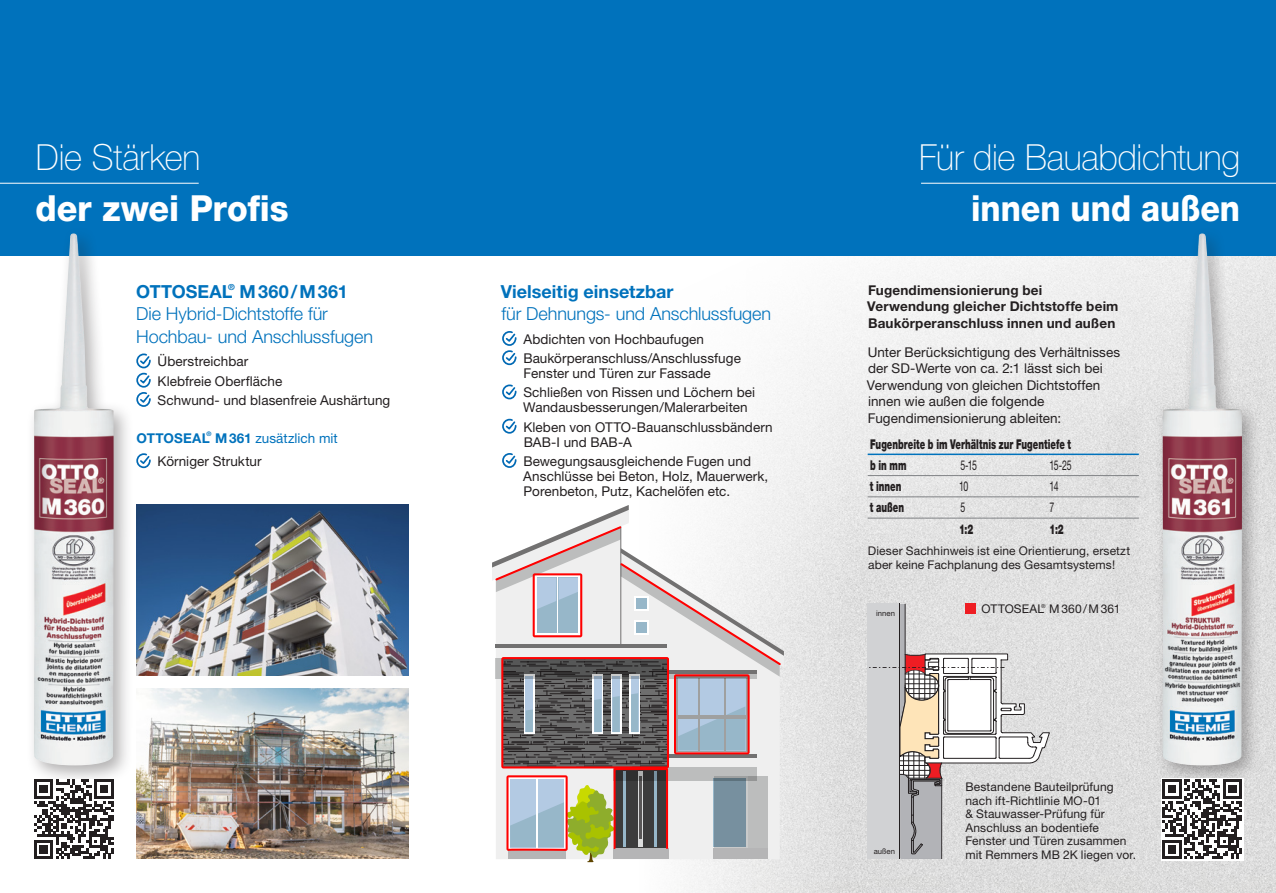
<style>
.page{position:relative;width:1276px;height:893px;background:#fff}
.page>*{position:absolute;margin:0;border:0;box-sizing:border-box;transform-origin:0 0}
.t1{font:100 36px "Helvetica Neue LT Pro";letter-spacing:-.005em;color:#fff;scale:.96 1}
.t2{font:800 36px "Helvetica Neue LT Pro";letter-spacing:-.005em;color:#fff;scale:.89 1}
.t3{font:800 36px "Helvetica Neue LT Pro";letter-spacing:-.005em;color:#fff;scale:.94 1}
.t4{font:300 18px/22.5px "Helvetica Neue LT Pro";letter-spacing:-.005em;color:#0072bc}
.t5{font:700 18px "Helvetica Neue LT Pro";color:#0072bc}
.t6{font:13.5px/19.2px "Helvetica Neue LT Pro";letter-spacing:.005em;color:#231f20}
.t7{font:700 13.5px/16.5px "Helvetica Neue LT Pro";letter-spacing:.015em;color:#231f20}
.t8{font:900 13.5px/21.3px "Helvetica Neue LT Pro";color:#231f20;scale:.65 1}
.t9{font:13.5px "Helvetica Neue LT Pro";letter-spacing:.005em;color:#0072bc}
.t10{font:13.5px "Helvetica Neue LT Pro";letter-spacing:.005em;color:#231f20;scale:.65 1}
.t11{font:12px/13.5px "Helvetica Neue LT Pro";letter-spacing:.01em;color:#231f20}
.t12{font:7.65px "Helvetica Neue LT Pro";color:#231f20}
.t13{font:700 6.3px "Helvetica Neue LT Pro";color:#0072bc}
.s1{font-weight:700}
</style>
<div class="page">
<img style="left:850px;top:255px;width:426px;height:638px">
<svg style="left:638px;top:255px;width:212px;height:638px;fill:#f6f6f6"></svg>
<div style="left:0;top:0;width:1276px;height:255px;background:#0072bc"></div>
<div style="left:26px;top:226px;width:108px;height:560px;background:#231f20;opacity:.35"></div>
<img style="left:34px;top:233px;width:80px;height:532px">
<div style="left:1154px;top:226px;width:108px;height:560px;background:#231f20;opacity:.35"></div>
<img style="left:1162px;top:233px;width:80px;height:532px">
<hr style="left:921px;top:183px;width:355px;height:1px;background:#fff">
<hr style="left:0;top:183px;width:199px;height:1px;background:#fff">
<svg style="left:34px;top:779px;width:80px;height:80px"></svg>
<div style="left:1160px;top:778px;width:83px;height:83px;background:#fff"></div>
<svg style="left:1162px;top:779px;width:80px;height:80px"></svg>
<svg style="left:136px;top:353px;width:15px;height:54px"></svg>
<svg style="left:136px;top:453px;width:15px;height:15px"></svg>
<hr style="left:867px;top:475px;width:91px;height:1px;background:#808285">
<hr style="left:958px;top:475px;width:90px;height:1px;background:#808285">
<hr style="left:1048px;top:475px;width:90px;height:1px;background:#808285">
<hr style="left:867px;top:497px;width:91px;height:1px;background:#808285">
<hr style="left:958px;top:497px;width:90px;height:1px;background:#808285">
<hr style="left:1048px;top:497px;width:90px;height:1px;background:#808285">
<hr style="left:867px;top:454px;width:91px;height:1px;background:#0072bc">
<hr style="left:958px;top:454px;width:90px;height:1px;background:#0072bc">
<hr style="left:1048px;top:454px;width:90px;height:1px;background:#0072bc">
<hr style="left:867px;top:518px;width:91px;height:1px;background:#808285">
<hr style="left:958px;top:518px;width:90px;height:1px;background:#808285">
<hr style="left:1048px;top:518px;width:90px;height:1px;background:#808285">
<svg style="left:867px;top:604px;width:183px;height:255px;background:#d2cfce"></svg>
<div style="left:965px;top:604px;width:10px;height:10px;background:#ee1d23"></div>
<img style="left:136px;top:505px;width:272px;height:170px">
<img style="left:136px;top:689px;width:272px;height:170px">
<div style="left:496px;top:768px;width:284px;height:91px;background:#efefef"></div>
<div style="left:615px;top:769px;width:51px;height:80px;background:#3c3c3c"></div>
<hr style="left:623px;top:771px;width:2px;height:75px;background:#97b7c9">
<div style="left:638px;top:771px;width:5px;height:75px;background:#dcdddd"></div>
<hr style="left:639px;top:776px;width:3px;height:63px;background:#595757">
<hr style="left:654px;top:771px;width:3px;height:75px;background:#97b7c9">
<svg style="left:616px;top:768px;width:141px;height:13px"></svg>
<svg style="left:714px;top:776px;width:53px;height:73px;background:#93a2aa"></svg>
<div style="left:613px;top:849px;width:55px;height:10px;background:#b5b5b6"></div>
<div style="left:714px;top:849px;width:54px;height:10px;background:#b5b5b6"></div>
<svg style="left:506px;top:775px;width:107px;height:87px"></svg>
<div style="left:613px;top:768px;width:55px;height:81px;border:2px solid #f00"></div>
<svg style="left:492px;top:505px;width:292px;height:263px"></svg>
<svg style="left:502px;top:331px;width:14px;height:34px"></svg>
<svg style="left:502px;top:384px;width:14px;height:15px"></svg>
<svg style="left:502px;top:419px;width:14px;height:15px"></svg>
<svg style="left:502px;top:453px;width:14px;height:15px"></svg>
<h1 class="t1" style="left:36px;top:137px;width:173px">Die Stärken</h1>
<h1 class="t3" style="left:36px;top:187px;width:271px">der zwei Profis</h1>
<h2 class="t4" style="left:136px;top:280px;width:238px"><span class="s1">OTTOSEAL</span><sup>®</sup> <span class="s1">M360/M361<br></span>Die Hybrid‑Dichtstoffe für<br>Hochbau- und Anschlussfugen</h2>
<p class="t6" style="left:158px;top:352px;width:234px">Überstreichbar<br>Klebfreie Oberfläche<br>Schwund- und blasenfreie Aushärtung</p>
<p class="t9" style="left:136px;top:430px;width:203px"><span class="s1">OTTOSEAL M361</span> zusätzlich mit</p>
<p class="t13" style="left:206px;top:430px;width:7px">®</p>
<p class="t6" style="left:158px;top:451px;width:105px">Körniger Struktur</p>
<h2 class="t5" style="left:501px;top:280px;width:174px">Vielseitig einsetzbar</h2>
<h2 class="t4" style="left:501px;top:302px;width:271px">für Dehnungs- und Anschlussfugen</h2>
<p class="t6" style="left:523px;top:329px;width:219px">Abdichten von Hochbaufugen<br>Baukörperanschluss/Anschlussfuge</p>
<p class="t6" style="left:523px;top:363px;width:233px">Fenster und Türen zur Fassade<br>Schließen von Rissen und Löchern bei</p>
<p class="t6" style="left:523px;top:398px;width:251px">Wandausbesserungen/Malerarbeiten<br>Kleben von OTTO-Bauanschlussbändern</p>
<p class="t6" style="left:523px;top:432px;width:229px">BAB‑I und BAB‑A<br>Bewegungsausgleichende Fugen und</p>
<p class="t6" style="left:523px;top:468px;width:246px;line-height:15px">Anschlüsse bei Beton, Holz, Mauerwerk,<br>Porenbeton, Putz, Kachelöfen etc.</p>
<h1 class="t1" style="left:919px;top:137px;width:336px">Für die Bauabdichtung</h1>
<h1 class="t2" style="left:971px;top:187px;width:304px">innen und außen</h1>
<p class="t7" style="left:867px;top:281px;width:253px">Fugendimensionierung bei<br>Verwendung gleicher Dichtstoffe beim<br>Baukörperanschluss innen und außen</p>
<p class="t6" style="left:867px;top:344px;width:255px;line-height:16.5px">Unter Berücksichtigung des Verhältnisses der SD-Werte von ca. 2:1 lässt sich bei Verwendung von gleichen Dichtstoffen innen wie außen die folgende Fugendimensionierung ableiten:</p>
<p class="t8" style="left:870px;top:433px;width:311px">Fugenbreite b im Verhältnis zur Fugentiefe t b in mm</p>
<p class="t10" style="left:960px;top:457px;width:27px">5-15</p>
<p class="t10" style="left:1049px;top:457px;width:35px">15-25</p>
<p class="t8" style="left:870px;top:475px;width:50px">t innen</p>
<p class="t10" style="left:959px;top:478px;width:16px">10</p>
<p class="t10" style="left:1049px;top:478px;width:15px">14</p>
<p class="t8" style="left:870px;top:497px;width:54px">t außen</p>
<p class="t10" style="left:960px;top:499px;width:9px">5</p>
<p class="t10" style="left:1049px;top:499px;width:9px">7</p>
<p class="t8" style="left:959px;top:518px;width:23px">1:2</p>
<p class="t8" style="left:1049px;top:518px;width:23px">1:2</p>
<p class="t11" style="left:868px;top:544px;width:264px">Dieser Sachhinweis ist eine Orientierung, ersetzt aber keine Fachplanung des Gesamtsystems!</p>
<p class="t12" style="left:876px;top:608px;width:20px">innen</p>
<p class="t11" style="left:981px;top:602px;width:141px">OTTOSEAL<sup>®</sup> M 360/M 361</p>
<p class="t12" style="left:874px;top:846px;width:23px">außen</p>
<p class="t11" style="left:965px;top:780px;width:172px">Bestandene Bauteilprüfung nach ift‑Richtlinie MO‑01<br>&amp; Stauwasser-Prüfung für<br>Anschluss an bodentiefe<br>Fenster und Türen zusammen mit Remmers MB 2K liegen vor.</p>
</div>
